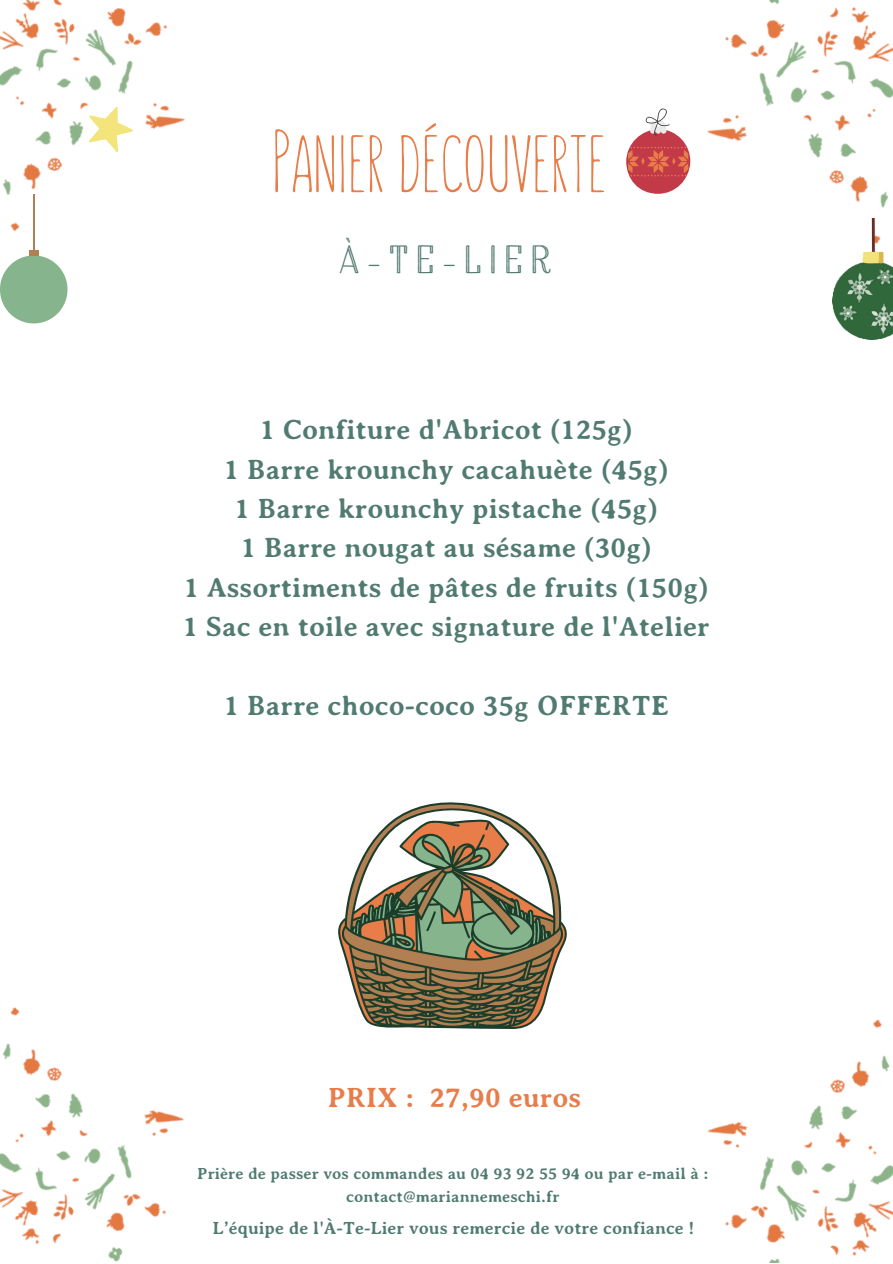
<style>
.page{position:relative;width:893px;height:1264px;background:#fff}
.page>*{position:absolute;margin:0;border:0;box-sizing:border-box;transform-origin:0 0}
.t1{font:89.85px "SUNN";letter-spacing:-.01em;color:#e87d4a}
.t2{font:39.15px "Harman Elegant Inline";letter-spacing:.2em;color:#517b71}
.t3{font:700 28.5px/39.3px "Averia Serif";color:#517b71;text-align:center}
.t4{font:700 28.5px "Averia Serif";color:#e87d4a}
.t5{font:700 18px "Averia Serif";color:#517b71}
.t6{font:700 16.5px/22.5px "Averia Serif";color:#517b71;text-align:center}
</style>
<div class="page">
<img style="left:0;top:0;width:185px;height:255px">
<img style="left:690px;top:0;width:202px;height:219px">
<img style="left:707px;top:1019px;width:185px;height:243px">
<img style="left:0;top:1007px;width:184px;height:255px">
<svg style="left:0;top:255px;width:67px;height:68px"></svg>
<div style="left:29px;top:250px;width:9px;height:6px;background:#b17f52"></div>
<hr style="left:33px;top:194px;width:1px;height:59px;background:#b17f52">
<svg style="left:626px;top:108px;width:64px;height:86px"></svg>
<img style="left:89px;top:107px;width:43px;height:44px">
<img style="left:832px;top:219px;width:60px;height:120px">
<svg style="left:338px;top:802px;width:229px;height:227px"></svg>
<h1 class="t1" style="left:271px;top:117px;width:336px">Panier découverte</h1>
<h2 class="t2" style="left:339px;top:243px;width:214px">À-TE-LIER</h2>
<p class="t3" style="left:183px;top:410px;width:528px">1 Confiture d'Abricot (125g)<br>1 Barre krounchy cacahuète (45g)<br>1 Barre krounchy pistache (45g)<br>1 Barre nougat au sésame (30g)<br>1 Assortiments de pâtes de fruits (150g)<br>1 Sac en toile avec signature de l'Atelier</p>
<p class="t3" style="left:224px;top:686px;width:446px">1 Barre choco-coco 35g OFFERTE</p>
<p class="t4" style="left:327px;top:1081px;width:255px">PRIX : 27,90 euros</p>
<p class="t6" style="left:197px;top:1162px;width:512px">Prière de passer vos commandes au 04 93 92 55 94 ou par e-mail à : contact@mariannemeschi.fr</p>
<p class="t5" style="left:212px;top:1217px;width:483px">L’équipe de l'À-Te-Lier vous remercie de votre confiance !</p>
</div>
